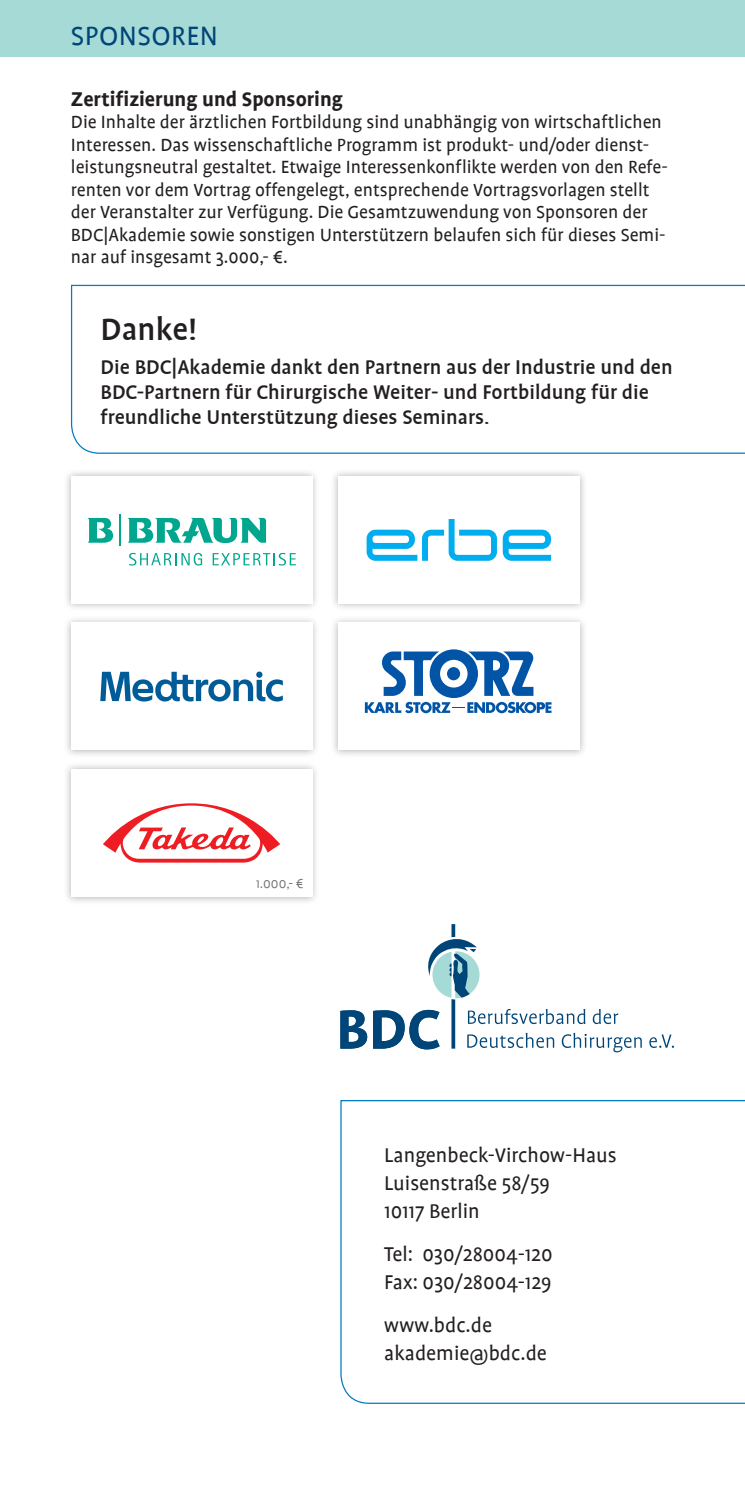
<style>
.page{position:relative;width:745px;height:1489px;background:#fff}
.page>*{position:absolute;margin:0;border:0;box-sizing:border-box;transform-origin:0 0}
.t1{font:500 35px "Profile";color:#231f20}
.t2{font:30px "Profile";letter-spacing:.015em;color:#004577}
.t3{font:500 22.5px/25px "Profile";color:#231f20}
.t4{font:22.5px/28.2px "Profile";color:#231f20}
.t5{font:700 22.5px "Profile";color:#231f20}
.t6{font:20px/22.5px "Profile";color:#231f20}
.t7{font:300 15px "Profile";color:#6c6d70}
</style>
<div class="page">
<div style="left:0;top:0;width:744px;height:57px;background:#a6dad6"></div>
<div style="left:63px;top:468px;width:257px;height:143px;background:#231f20;opacity:.33"></div>
<div style="left:71px;top:476px;width:241px;height:127px;background:#fff"></div>
<svg style="left:129px;top:553px;width:73px;height:12px"></svg>
<svg style="left:212px;top:553px;width:84px;height:12px"></svg>
<svg style="left:87px;top:518px;width:26px;height:25px"></svg>
<svg style="left:127px;top:517px;width:139px;height:26px"></svg>
<hr style="left:119px;top:514px;width:1px;height:31px;background:#00a78e">
<div style="left:330px;top:468px;width:257px;height:143px;background:#231f20;opacity:.33"></div>
<div style="left:338px;top:476px;width:241px;height:127px;background:#fff"></div>
<svg style="left:366px;top:519px;width:130px;height:42px"></svg>
<svg style="left:502px;top:529px;width:48px;height:32px"></svg>
<div style="left:63px;top:614px;width:257px;height:144px;background:#231f20;opacity:.33"></div>
<div style="left:71px;top:622px;width:241px;height:128px;background:#fff"></div>
<svg style="left:100px;top:671px;width:183px;height:30px"></svg>
<div style="left:330px;top:614px;width:257px;height:144px;background:#231f20;opacity:.33"></div>
<div style="left:338px;top:622px;width:241px;height:128px;background:#fff"></div>
<svg style="left:364px;top:649px;width:187px;height:64px"></svg>
<svg style="left:70px;top:284px;width:674px;height:170px"></svg>
<svg style="left:340px;top:1010px;width:27px;height:38px"></svg>
<svg style="left:649px;top:1034px;width:24px;height:13px"></svg>
<svg style="left:373px;top:924px;width:268px;height:128px"></svg>
<svg style="left:340px;top:1100px;width:404px;height:304px"></svg>
<div style="left:63px;top:761px;width:257px;height:143px;background:#231f20;opacity:.33"></div>
<div style="left:71px;top:769px;width:241px;height:127px;background:#fff"></div>
<svg style="left:103px;top:803px;width:177px;height:60px"></svg>
<h2 class="t2" style="left:71px;top:20px;width:148px">SPONSOREN</h2>
<p class="t5" style="left:71px;top:87px;width:273px">Zertifizierung und Sponsoring</p>
<p class="t6" style="left:71px;top:111px;width:598px">Die Inhalte der ärztlichen Fortbildung sind unabhängig von wirtschaftlichen Interessen. Das wissenschaftliche Programm ist produkt- und/oder dienst&shy;leistungsneutral gestaltet. Etwaige Interessenkonflikte werden von den Refe&shy;renten vor dem Vortrag offengelegt, entsprechende Vortragsvorlagen stellt der Veranstalter zur Verfügung. Die Gesamtzuwendung von Sponsoren der BDC|Akademie sowie sonstigen Unterstützern belaufen sich für dieses Semi&shy;nar auf insgesamt 3.000,- €.</p>
<h1 class="t1" style="left:100px;top:310px;width:97px">Danke!</h1>
<p class="t3" style="left:100px;top:355px;width:573px">Die BDC|Akademie dankt den Partnern aus der Industrie und den<br>BDC-Partnern für Chirurgische Weiter- und Fortbildung für die freundliche Unterstützung dieses Seminars.</p>
<p class="t7" style="left:255px;top:875px;width:49px">1.000,- €</p>
<p class="t4" style="left:384px;top:1140px;width:234px">Langenbeck-Virchow-Haus<br>Luisenstraße 58/59<br>10117 Berlin</p>
<p class="t4" style="left:384px;top:1239px;width:170px">Tel: 030/28004-120<br>Fax: 030/28004-129</p>
<p class="t4" style="left:384px;top:1310px;width:164px">www.bdc.de akademie@bdc.de</p>
</div>
